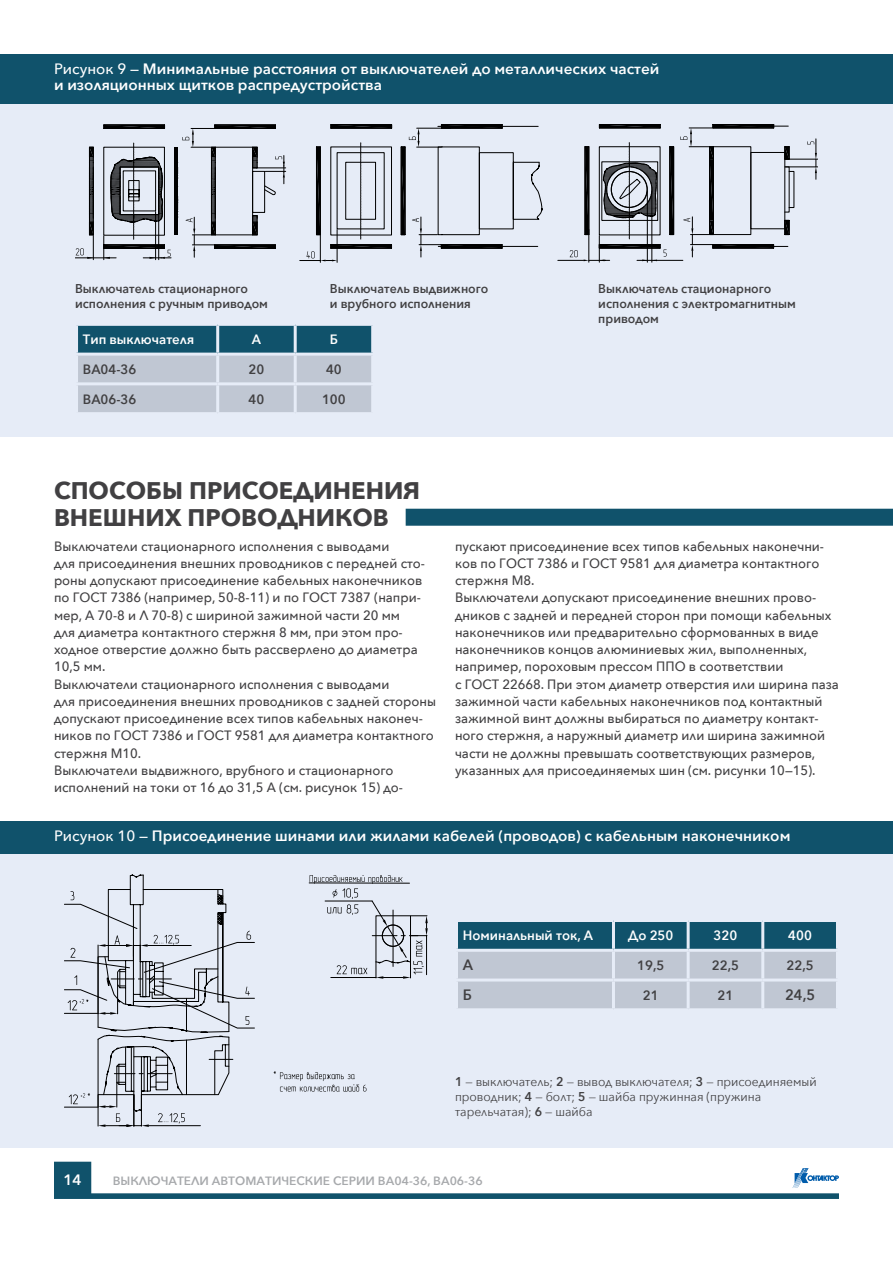
<style>
.page{position:relative;width:893px;height:1263px;background:#fff}
.page>*{position:absolute;margin:0;border:0;box-sizing:border-box;transform-origin:0 0}
.t1{font:700 24px/27px "Avenir Next";color:#414042}
.t2{font:600 15px/16.5px "Avenir Next";color:#fff}
.t3{font:600 15px "Avenir Next";color:#414042;scale:.96 1}
.t4{font:500 13.5px/17.2px "Avenir Next";color:#414042;scale:.96 1}
.t5{font:600 13.5px "Avenir Next";color:#fff;scale:.96 1}
.t6{font:600 13.5px "Avenir Next";color:#414042;scale:.96 1}
.t7{font:600 12.75px/15px "Avenir Next";color:#414042;scale:.95 1}
.t8{font:12.75px/15px "Avenir Next";color:#414042;scale:.95 1}
.t9{font:600 12px "Avenir Next";color:#a7a9ac}
.s1{font-weight:500}
.s2{font-weight:600}
</style>
<div class="page">
<svg style="left:54px;top:1162px;width:785px;height:37px"></svg>
<div style="left:0;top:853px;width:893px;height:295px;background:#e6ecf7"></div>
<div style="left:0;top:103px;width:893px;height:333px;background:#e6ecf7"></div>
<svg style="left:75px;top:125px;width:211px;height:135px"></svg>
<hr style="left:331px;top:124px;width:61px;height:1px;background:#000">
<hr style="left:441px;top:124px;width:61px;height:1px;background:#000">
<svg style="left:299px;top:125px;width:244px;height:138px"></svg>
<hr style="left:438px;top:126px;width:100px;height:1px;background:#000">
<hr style="left:438px;top:246px;width:100px;height:1px;background:#000">
<hr style="left:785px;top:159px;width:33px;height:1px;background:#000">
<hr style="left:785px;top:167px;width:33px;height:1px;background:#000">
<svg style="left:807px;top:139px;width:10px;height:40px"></svg>
<svg style="left:558px;top:124px;width:236px;height:138px"></svg>
<div style="left:611px;top:171px;width:36px;height:36px;border:1px solid #000;border-radius:50%"></div>
<hr style="left:713px;top:126px;width:75px;height:1px;background:#000">
<hr style="left:713px;top:246px;width:75px;height:1px;background:#000">
<svg style="left:78px;top:326px;width:293px;height:86px;background:#85a0b0"></svg>
<hr style="left:216px;top:326px;width:3px;height:27px;background:#e6ecf7">
<hr style="left:294px;top:326px;width:3px;height:27px;background:#e6ecf7">
<hr style="left:216px;top:356px;width:3px;height:26px;background:#e6ecf7">
<hr style="left:294px;top:356px;width:3px;height:26px;background:#e6ecf7">
<hr style="left:75px;top:382px;width:143px;height:3px;background:#e6ecf7">
<hr style="left:218px;top:382px;width:77px;height:3px;background:#e6ecf7">
<hr style="left:216px;top:385px;width:3px;height:27px;background:#e6ecf7">
<hr style="left:295px;top:382px;width:79px;height:3px;background:#e6ecf7">
<hr style="left:294px;top:385px;width:3px;height:27px;background:#e6ecf7">
<hr style="left:75px;top:353px;width:143px;height:3px;background:#e6ecf7">
<hr style="left:218px;top:353px;width:77px;height:3px;background:#e6ecf7">
<hr style="left:295px;top:353px;width:79px;height:3px;background:#e6ecf7">
<div style="left:0;top:54px;width:893px;height:49px;background:#10526b"></div>
<div style="left:0;top:821px;width:893px;height:32px;background:#10526b"></div>
<hr style="left:309px;top:883px;width:100px;height:1px;background:#000">
<svg style="left:274px;top:1071px;width:92px;height:20px"></svg>
<svg style="left:64px;top:875px;width:191px;height:252px"></svg>
<svg style="left:310px;top:875px;width:118px;height:104px"></svg>
<svg style="left:458px;top:922px;width:378px;height:86px;background:#85a0b0"></svg>
<hr style="left:612px;top:922px;width:3px;height:27px;background:#e6ecf7">
<hr style="left:687px;top:922px;width:3px;height:27px;background:#e6ecf7">
<hr style="left:761px;top:922px;width:3px;height:27px;background:#e6ecf7">
<hr style="left:612px;top:952px;width:3px;height:26px;background:#e6ecf7">
<hr style="left:687px;top:952px;width:3px;height:26px;background:#e6ecf7">
<hr style="left:761px;top:952px;width:3px;height:26px;background:#e6ecf7">
<hr style="left:455px;top:978px;width:158px;height:3px;background:#e6ecf7">
<hr style="left:613px;top:978px;width:75px;height:3px;background:#e6ecf7">
<hr style="left:612px;top:981px;width:3px;height:27px;background:#e6ecf7">
<hr style="left:688px;top:978px;width:75px;height:3px;background:#e6ecf7">
<hr style="left:687px;top:981px;width:3px;height:27px;background:#e6ecf7">
<hr style="left:763px;top:978px;width:76px;height:3px;background:#e6ecf7">
<hr style="left:761px;top:981px;width:3px;height:27px;background:#e6ecf7">
<hr style="left:455px;top:949px;width:158px;height:3px;background:#e6ecf7">
<hr style="left:613px;top:949px;width:75px;height:3px;background:#e6ecf7">
<hr style="left:688px;top:949px;width:75px;height:3px;background:#e6ecf7">
<hr style="left:763px;top:949px;width:76px;height:3px;background:#e6ecf7">
<div style="left:406px;top:509px;width:487px;height:17px;background:#10526b"></div>
<p class="t2" style="left:54px;top:60px;width:607px"><span class="s1">Рисунок 9 —</span> Минимальные расстояния от выключателей до металлических частей и изоляционных щитков распредустройства</p>
<p class="t7" style="left:75px;top:281px;width:205px">Выключатель стационарного исполнения с ручным приводом</p>
<p class="t7" style="left:330px;top:281px;width:168px">Выключатель выдвижного и врубного исполнения</p>
<p class="t7" style="left:598px;top:281px;width:209px">Выключатель стационарного исполнения с электромагнитным приводом</p>
<p class="t5" style="left:83px;top:328px;width:117px">Тип выключателя</p>
<p class="t5" style="left:252px;top:328px;width:11px">А</p>
<p class="t5" style="left:330px;top:328px;width:10px">Б</p>
<p class="t6" style="left:83px;top:357px;width:57px">ВА04-36</p>
<p class="t6" style="left:249px;top:357px;width:18px">20</p>
<p class="t6" style="left:326px;top:357px;width:18px">40</p>
<p class="t6" style="left:83px;top:387px;width:57px">ВА06-36</p>
<p class="t6" style="left:249px;top:387px;width:18px">40</p>
<p class="t6" style="left:322px;top:387px;width:26px">100</p>
<h1 class="t1" style="left:54px;top:476px;width:367px">СПОСОБЫ ПРИСОЕДИНЕНИЯ<br>ВНЕШНИХ ПРОВОДНИКОВ</h1>
<p class="t4" style="left:54px;top:537px;width:400px">Выключатели стационарного исполнения с выводами<br>для присоединения внешних проводников с передней сто&shy;роны допускают присоединение кабельных наконечников по ГОСТ 7386 (например, 50-8-11) и по ГОСТ 7387 (напри&shy;мер, А 70-8 и Л 70-8) с шириной зажимной части 20 мм<br>для диаметра контактного стержня 8 мм, при этом про&shy;ходное отверстие должно быть рассверлено до диаметра 10,5 мм.<br>Выключатели стационарного исполнения с выводами<br>для присоединения внешних проводников с задней стороны допускают присоединение всех типов кабельных наконеч&shy;ников по ГОСТ 7386 и ГОСТ 9581 для диаметра контактного стержня М10.<br>Выключатели выдвижного, врубного и стационарного исполнений на токи от 16 до 31,5 А (см. рисунок 15) до-</p>
<p class="t4" style="left:455px;top:537px;width:401px">пускают присоединение всех типов кабельных наконечни&shy;ков по ГОСТ 7386 и ГОСТ 9581 для диаметра контактного стержня М8.<br>Выключатели допускают присоединение внешних прово&shy;дников с задней и передней сторон при помощи кабельных наконечников или предварительно сформованных в виде наконечников концов алюминиевых жил, выполненных, например, пороховым прессом ППО в соответствии<br>с ГОСТ 22668. При этом диаметр отверстия или ширина паза зажимной части кабельных наконечников под контактный зажимной винт должны выбираться по диаметру контакт&shy;ного стержня, а наружный диаметр или ширина зажимной части не должны превышать соответствующих размеров, указанных для присоединяемых шин (см. рисунки 10—15).</p>
<p class="t2" style="left:54px;top:827px;width:738px"><span class="s1">Рисунок 10 —</span> Присоединение шинами или жилами кабелей (проводов) с кабельным наконечником</p>
<p class="t5" style="left:463px;top:924px;width:137px">Номинальный ток, А</p>
<p class="t5" style="left:628px;top:924px;width:49px">До 250</p>
<p class="t5" style="left:714px;top:924px;width:26px">320</p>
<p class="t5" style="left:788px;top:924px;width:26px">400</p>
<p class="t3" style="left:463px;top:952px;width:12px">А</p>
<p class="t6" style="left:637px;top:954px;width:30px">19,5</p>
<p class="t6" style="left:712px;top:954px;width:30px">22,5</p>
<p class="t6" style="left:787px;top:954px;width:30px">22,5</p>
<p class="t3" style="left:463px;top:982px;width:11px">Б</p>
<p class="t6" style="left:643px;top:983px;width:18px">21</p>
<p class="t6" style="left:718px;top:983px;width:18px">21</p>
<p class="t3" style="left:785px;top:982px;width:33px">24,5</p>
<p class="t8" style="left:455px;top:1073px;width:382px"><span class="s2">1</span> — выключатель; <span class="s2">2</span> — вывод выключателя; <span class="s2">3</span> — присоединяемый проводник; <span class="s2">4</span> — болт; <span class="s2">5</span> — шайба пружинная (пружина тарельчатая); <span class="s2">6</span> — шайба</p>
<p class="t2" style="left:63px;top:1171px;width:20px">14</p>
<p class="t9" style="left:113px;top:1170px;width:372px">ВЫКЛЮЧАТЕЛИ АВТОМАТИЧЕСКИЕ СЕРИИ ВА04-36, ВА06-36</p>
</div>
